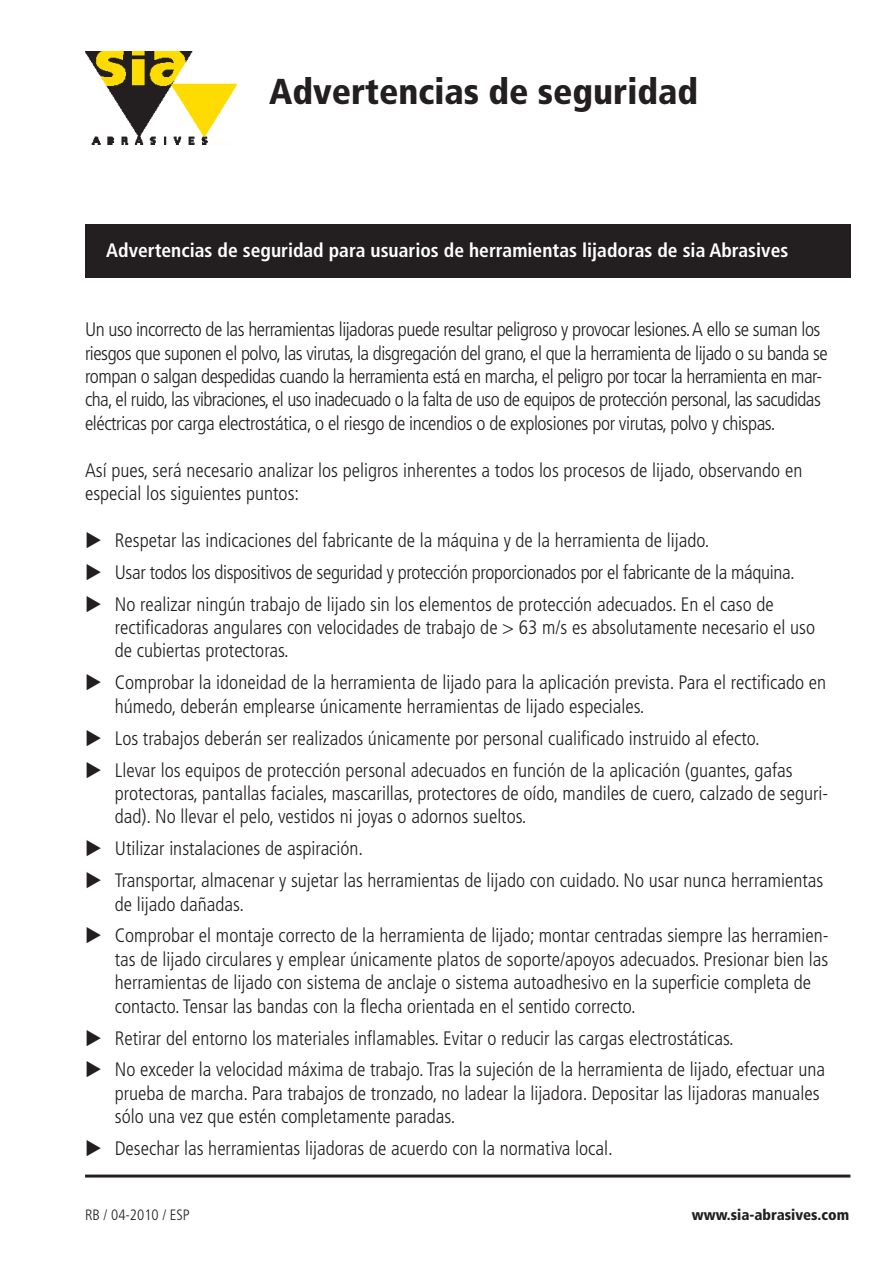
<style>
.page{position:relative;width:893px;height:1263px;background:#fff}
.page>*{position:absolute;margin:0;border:0;box-sizing:border-box;transform-origin:0 0}
.t1{font:900 condensed 36px "Frutiger";color:#231f20}
.t2{font:300 condensed 19.5px/23.4px "Frutiger";color:#231f20}
.t3{font:300 condensed 19.5px/23.4px "Frutiger";letter-spacing:-.025em;color:#231f20}
.t4{font:300 condensed 19.5px "Frutiger";letter-spacing:-.02em;color:#231f20}
.t5{font:700 condensed 19.5px "Frutiger";color:#fff}
.t6{font:900 condensed 15px "Frutiger";color:#231f20}
.t7{font:300 condensed 15px "Frutiger";color:#231f20}
</style>
<div class="page">
<div style="left:85px;top:224px;width:765px;height:54px;background:#231f20"></div>
<img style="left:85px;top:51px;width:151px;height:94px">
<hr style="left:85px;top:1174px;width:765px;height:3px;background:#231f20">
<h1 class="t1" style="left:269px;top:70px;width:430px">Advertencias de seguridad</h1>
<p class="t5" style="left:106px;top:239px;width:683px">Advertencias de seguridad para usuarios de herramientas lijadoras de sia Abrasives</p>
<p class="t3" style="left:85px;top:318px;width:744px">Un uso incorrecto de las herramientas lijadoras puede resultar peligroso y provocar lesiones. A ello se suman los riesgos que suponen el polvo, las virutas, la disgregación del grano, el que la herramienta de lijado o su banda se rompan o salgan despedidas cuando la herramienta está en marcha, el peligro por tocar la herramienta en mar&shy;cha, el ruido, las vibraciones, el uso inadecuado o la falta de uso de equipos de protección personal, las sacudidas eléctricas por carga electrostática, o el riesgo de incendios o de explosiones por virutas, polvo y chispas.</p>
<p class="t2" style="left:85px;top:458px;width:719px">Así pues, será necesario analizar los peligros inherentes a todos los procesos de lijado, observando en especial los siguientes puntos:</p>
<p class="t2" style="left:85px;top:529px;width:626px">◆ Respetar las indicaciones del fabricante de la máquina y de la herramienta de lijado.</p>
<p class="t4" style="left:85px;top:561px;width:711px">◆ Usar todos los dispositivos de seguridad y protección proporcionados por el fabricante de la máquina.</p>
<p class="t2" style="left:115px;top:592px;width:702px;text-indent:-30px">◆ No realizar ningún trabajo de lijado sin los elementos de protección adecuados. En el caso de rectificadoras angulares con velocidades de trabajo de &gt; 63 m/s es absolutamente necesario el uso de cubiertas protectoras.</p>
<p class="t2" style="left:115px;top:671px;width:713px;text-indent:-30px">◆ Comprobar la idoneidad de la herramienta de lijado para la aplicación prevista. Para el rectificado en húmedo, deberán emplearse únicamente herramientas de lijado especiales.</p>
<p class="t2" style="left:85px;top:726px;width:676px">◆ Los trabajos deberán ser realizados únicamente por personal cualificado instruido al efecto.</p>
<p class="t2" style="left:115px;top:758px;width:715px;text-indent:-30px">◆ Llevar los equipos de protección personal adecuados en función de la aplicación (guantes, gafas protectoras, pantallas faciales, mascarillas, protectores de oído, mandiles de cuero, calzado de seguri&shy;dad). No llevar el pelo, vestidos ni joyas o adornos sueltos.</p>
<p class="t2" style="left:85px;top:837px;width:280px">◆ Utilizar instalaciones de aspiración.</p>
<p class="t2" style="left:115px;top:869px;width:710px;text-indent:-30px">◆ Transportar, almacenar y sujetar las herramientas de lijado con cuidado. No usar nunca herramientas de lijado dañadas.</p>
<p class="t2" style="left:115px;top:924px;width:715px;text-indent:-30px">◆ Comprobar el montaje correcto de la herramienta de lijado; montar centradas siempre las herramien&shy;tas de lijado circulares y emplear únicamente platos de soporte/apoyos adecuados. Presionar bien las herramientas de lijado con sistema de anclaje o sistema autoadhesivo en la superficie completa de contacto. Tensar las bandas con la flecha orientada en el sentido correcto.</p>
<p class="t2" style="left:85px;top:1026px;width:650px">◆ Retirar del entorno los materiales inflamables. Evitar o reducir las cargas electrostáticas.</p>
<p class="t2" style="left:115px;top:1058px;width:712px;text-indent:-30px">◆ No exceder la velocidad máxima de trabajo. Tras la sujeción de la herramienta de lijado, efectuar una prueba de marcha. Para trabajos de tronzado, no ladear la lijadora. Depositar las lijadoras manuales sólo una vez que estén completamente paradas.</p>
<p class="t2" style="left:85px;top:1137px;width:529px">◆ Desechar las herramientas lijadoras de acuerdo con la normativa local.</p>
<p class="t7" style="left:85px;top:1206px;width:106px">RB / 04-2010 / ESP</p>
<p class="t6" style="left:692px;top:1206px;width:159px">www.sia-abrasives.com</p>
</div>
